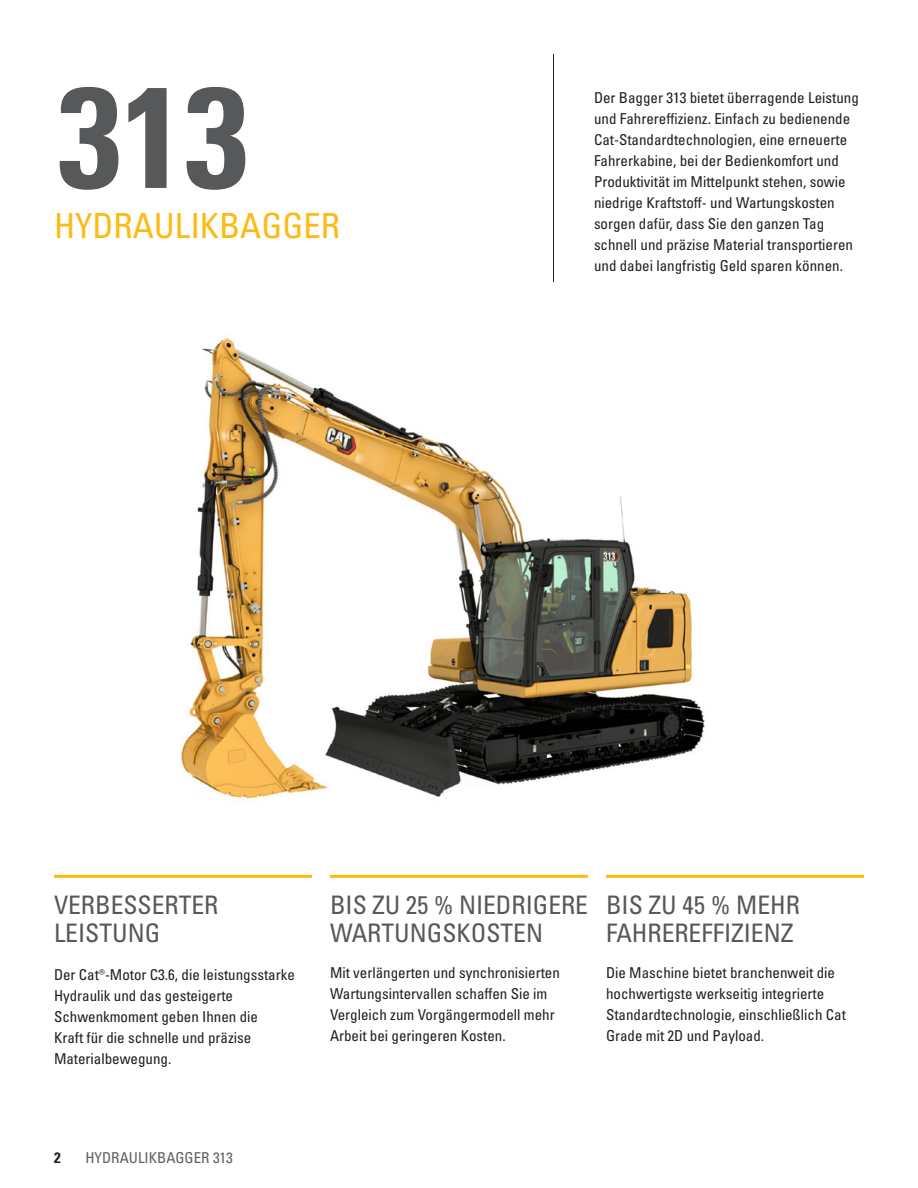
<style>
.page{position:relative;width:918px;height:1188px;background:#fff}
.page>*{position:absolute;margin:0;border:0;box-sizing:border-box;transform-origin:0 0}
.t1{font:142.95px "Univers LTCYR 67 Bold Cond";color:#57585a}
.t2{font:condensed 34.5px "Univers LTCYR 57";color:#fcba13}
.t3{font:condensed 25.5px/28.5px "Univers LTCYR 57";color:#57585a}
.t4{font:condensed 15px/21px "Univers LTCYR 57";color:#231f20}
.t5{font:condensed 15px "Univers LTCYR 57";color:#5d6163}
.t6{font:15px "Univers LTCYR 67 Bold Cond";color:#231f20}
</style>
<div class="page">
<hr style="left:553px;top:54px;width:1px;height:228px;background:#231f20">
<hr style="left:54px;top:875px;width:258px;height:3px;background:#fcba13">
<hr style="left:330px;top:875px;width:258px;height:3px;background:#fcba13">
<hr style="left:606px;top:875px;width:258px;height:3px;background:#fcba13">
<img style="left:181px;top:337px;width:524px;height:462px">
<h1 class="t1" style="left:58px;top:49px;width:192px">313</h1>
<h2 class="t2" style="left:54px;top:203px;width:288px">HYDRAULIKBAGGER</h2>
<p class="t4" style="left:594px;top:87px;width:266px">Der Bagger 313 bietet überragende Leistung und Fahrereffizienz. Einfach zu bedienende Cat-Standardtechnologien, eine erneuerte Fahrerkabine, bei der Bedienkomfort und Produktivität im Mittelpunkt stehen, sowie niedrige Kraftstoff- und Wartungskosten sorgen dafür, dass Sie den ganzen Tag schnell und präzise Material transportieren und dabei langfristig Geld sparen können.</p>
<h3 class="t3" style="left:54px;top:890px;width:166px">VERBESSERTER<br>LEISTUNG</h3>
<p class="t4" style="left:54px;top:964px;width:242px">Der Cat®-Motor C3.6, die leistungsstarke<br>Hydraulik und das gesteigerte<br>Schwenkmoment geben Ihnen die<br>Kraft für die schnelle und präzise<br>Materialbewegung.</p>
<p class="t6" style="left:54px;top:1148px;width:8px">2</p>
<p class="t5" style="left:86px;top:1148px;width:149px">HYDRAULIKBAGGER 313</p>
<h3 class="t3" style="left:330px;top:890px;width:260px">BIS ZU 25 % NIEDRIGERE<br>WARTUNGSKOSTEN</h3>
<p class="t4" style="left:330px;top:962px;width:231px">Mit verlängerten und synchronisierten Wartungsintervallen schaffen Sie im Vergleich zum Vorgängermodell mehr Arbeit bei geringeren Kosten.</p>
<h3 class="t3" style="left:606px;top:890px;width:196px">BIS ZU 45 % MEHR<br>FAHREREFFIZIENZ</h3>
<p class="t4" style="left:606px;top:962px;width:241px">Die Maschine bietet branchenweit die hochwertigste werkseitig integrierte Standardtechnologie, einschließlich Cat Grade mit 2D und Payload.</p>
</div>
